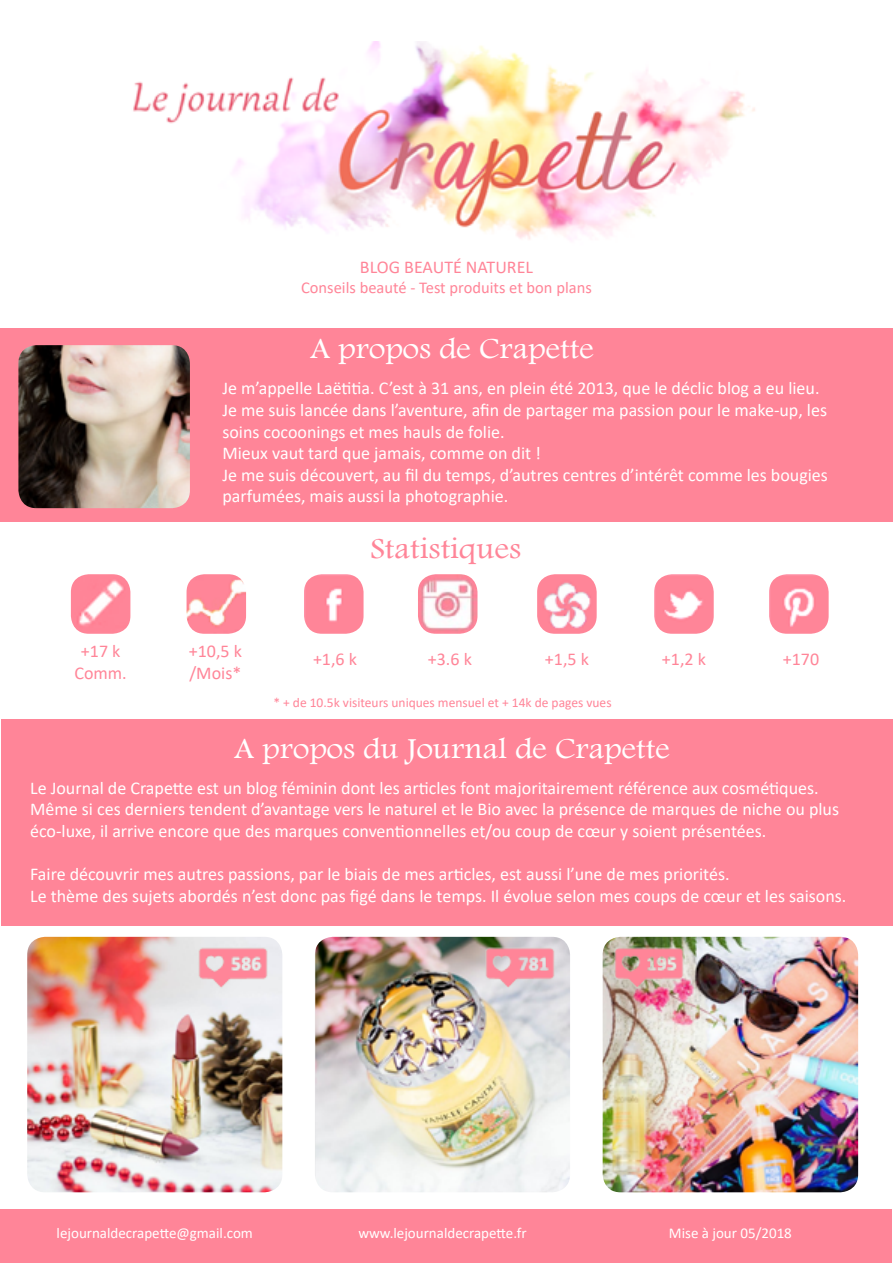
<style>
.page{position:relative;width:893px;height:1263px;background:#fff}
.page>*{position:absolute;margin:0;border:0;box-sizing:border-box;transform-origin:0 0}
.t1{font:30px "Footlight MT Light";color:#fff;scale:1.1 1}
.t2{font:30px "Footlight MT Light";color:#ff8598;scale:1.1 1}
.t3{font:18px/21.6px "Calibri";color:#fff}
.t4{font:18px/21.6px "Calibri";color:#ff8598}
.t5{font:16.5px "Calibri";color:#ff8598}
.t6{font:15px "Calibri";color:#fff}
.t7{font:13.5px "Calibri";color:#ff8598}
</style>
<div class="page">
<img style="left:133px;top:41px;width:622px;height:200px">
<img style="left:27px;top:937px;width:255px;height:255px">
<img style="left:315px;top:937px;width:255px;height:255px">
<img style="left:603px;top:937px;width:255px;height:255px">
<div style="left:1px;top:328px;width:892px;height:194px;background:#ff8598"></div>
<div style="left:1px;top:719px;width:892px;height:207px;background:#ff8598"></div>
<img style="left:18px;top:345px;width:172px;height:163px">
<img style="left:485px;top:947px;width:71px;height:42px">
<img style="left:198px;top:947px;width:71px;height:42px">
<img style="left:613px;top:947px;width:71px;height:42px">
<div style="left:1px;top:1209px;width:891px;height:53px;background:#ff8598"></div>
<img style="left:187px;top:574px;width:59px;height:60px">
<img style="left:418px;top:574px;width:59px;height:60px">
<img style="left:537px;top:574px;width:60px;height:60px">
<img style="left:769px;top:574px;width:60px;height:60px">
<img style="left:304px;top:574px;width:60px;height:60px">
<img style="left:654px;top:574px;width:60px;height:60px">
<img style="left:71px;top:574px;width:59px;height:60px">
<p class="t4" style="left:360px;top:256px;width:175px">BLOG BEAUTÉ NATUREL</p>
<p class="t5" style="left:301px;top:276px;width:292px">Conseils beauté - Test produits et bon plans</p>
<h1 class="t1" style="left:310px;top:331px;width:259px">A propos de Crapette</h1>
<p class="t3" style="left:222px;top:377px;width:607px">Je m’appelle Laëtitia. C’est à 31 ans, en plein été 2013, que le déclic blog a eu lieu.<br>Je me suis lancée dans l’aventure, afin de partager ma passion pour le make-up, les soins cocoonings et mes hauls de folie.<br>Mieux vaut tard que jamais, comme on dit !<br>Je me suis découvert, au fil du temps, d’autres centres d’intérêt comme les bougies parfumées, mais aussi la photographie.</p>
<p class="t4" style="left:74px;top:640px;width:54px;text-align:center">+17 k<br>Comm.</p>
<h1 class="t2" style="left:370px;top:530px;width:139px">Statistiques</h1>
<p class="t4" style="left:189px;top:640px;width:55px">+10,5 k /Mois*</p>
<p class="t4" style="left:313px;top:648px;width:45px">+1,6 k</p>
<p class="t4" style="left:428px;top:648px;width:46px">+3.6 k</p>
<p class="t4" style="left:545px;top:648px;width:45px">+1,5 k</p>
<p class="t4" style="left:662px;top:648px;width:45px">+1,2 k</p>
<p class="t4" style="left:783px;top:648px;width:38px">+170</p>
<p class="t7" style="left:273px;top:693px;width:340px">* + de 10.5k visiteurs uniques mensuel et + 14k de pages vues</p>
<h1 class="t1" style="left:234px;top:730px;width:398px">A propos du Journal de Crapette</h1>
<p class="t3" style="left:30px;top:777px;width:810px">Le Journal de Crapette est un blog féminin dont les articles font majoritairement référence aux cosmétiques.<br>Même si ces derniers tendent d’avantage vers le naturel et le Bio avec la présence de marques de niche ou plus éco-luxe, il arrive encore que des marques conventionnelles et/ou coup de cœur y soient présentées.</p>
<p class="t3" style="left:30px;top:863px;width:818px">Faire découvrir mes autres passions, par le biais de mes articles, est aussi l’une de mes priorités.<br>Le thème des sujets abordés n’est donc pas figé dans le temps. Il évolue selon mes coups de cœur et les saisons.</p>
<p class="t6" style="left:57px;top:1223px;width:198px">lejournaldecrapette@gmail.com</p>
<p class="t6" style="left:358px;top:1223px;width:170px">www.lejournaldecrapette.fr</p>
<p class="t6" style="left:669px;top:1223px;width:124px">Mise à jour 05/2018</p>
</div>
